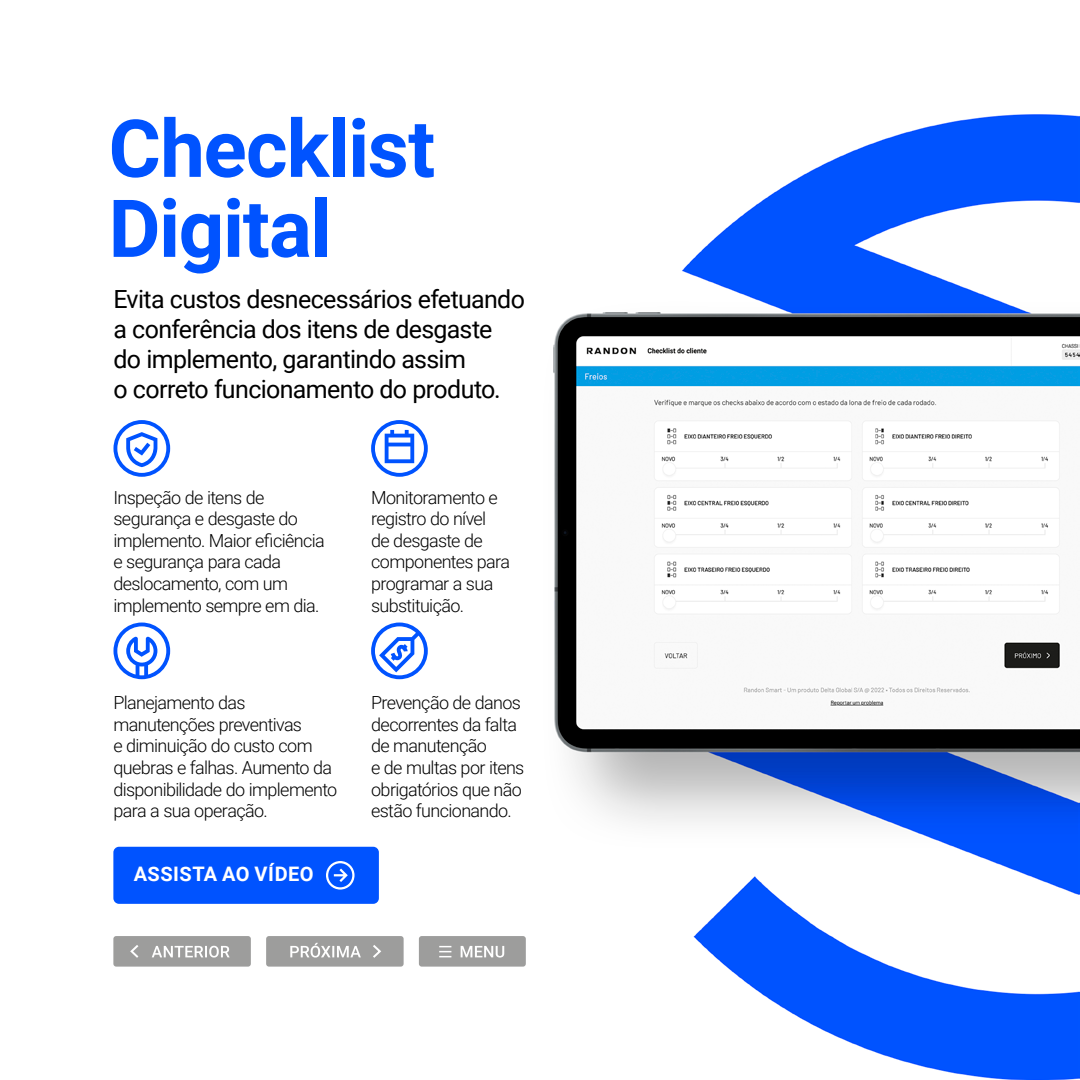
<style>
.page{position:relative;width:1080px;height:1080px;background:#fff}
.page>*{position:absolute;margin:0;border:0;box-sizing:border-box;transform-origin:0 0}
.t1{font:700 80px/80px "Roboto";letter-spacing:-.015em;color:#0053ff}
.t2{font:25px/30px "Roboto";letter-spacing:-.025em;color:#000}
.t3{font:700 20px "Roboto";letter-spacing:.025em;color:#fff}
.t4{font:300 18px/21.6px "Roboto";letter-spacing:-.035em;color:#000}
</style>
<div class="page">
<img style="left:114px;top:114px;width:966px;height:966px">
<svg style="left:113px;top:420px;width:57px;height:57px"></svg>
<svg style="left:371px;top:420px;width:57px;height:57px"></svg>
<svg style="left:113px;top:623px;width:57px;height:56px"></svg>
<svg style="left:371px;top:623px;width:57px;height:56px"></svg>
<div style="left:113px;top:847px;width:266px;height:57px;background:#0053ff;border-radius:6px"></div>
<svg style="left:326px;top:861px;width:29px;height:29px"></svg>
<div style="left:113px;top:936px;width:138px;height:31px;background:#9d9d9c;border-radius:3px"></div>
<svg style="left:152px;top:946px;width:78px;height:12px"></svg>
<svg style="left:130px;top:945px;width:9px;height:13px"></svg>
<div style="left:266px;top:936px;width:138px;height:31px;background:#9d9d9c;border-radius:3px"></div>
<svg style="left:290px;top:943px;width:71px;height:15px"></svg>
<svg style="left:373px;top:945px;width:8px;height:13px"></svg>
<div style="left:419px;top:936px;width:107px;height:31px;background:#9d9d9c;border-radius:3px"></div>
<svg style="left:439px;top:946px;width:12px;height:11px"></svg>
<svg style="left:461px;top:946px;width:43px;height:12px"></svg>
<h1 class="t1" style="left:109px;top:105px;width:328px">Checklist<br>Digital</h1>
<h2 class="t2" style="left:113px;top:283px;width:413px">Evita custos desnecessários efetuando a conferência dos itens de desgaste do implemento, garantindo assim<br>o correto funcionamento do produto.</h2>
<p class="t4" style="left:113px;top:486px;width:213px">Inspeção de itens de segurança e desgaste do implemento. Maior eficiência e segurança para cada deslocamento, com um implemento sempre em dia.</p>
<p class="t4" style="left:371px;top:486px;width:141px">Monitoramento e registro do nível<br>de desgaste de componentes para programar a sua substituição.</p>
<p class="t4" style="left:113px;top:691px;width:225px">Planejamento das manutenções preventivas<br>e diminuição do custo com quebras e falhas. Aumento da disponibilidade do implemento para a sua operação.</p>
<p class="t4" style="left:371px;top:691px;width:155px">Prevenção de danos decorrentes da falta de manutenção<br>e de multas por itens obrigatórios que não estão funcionando.</p>
<p class="t3" style="left:134px;top:860px;width:181px">ASSISTA AO VÍDEO</p>
</div>
